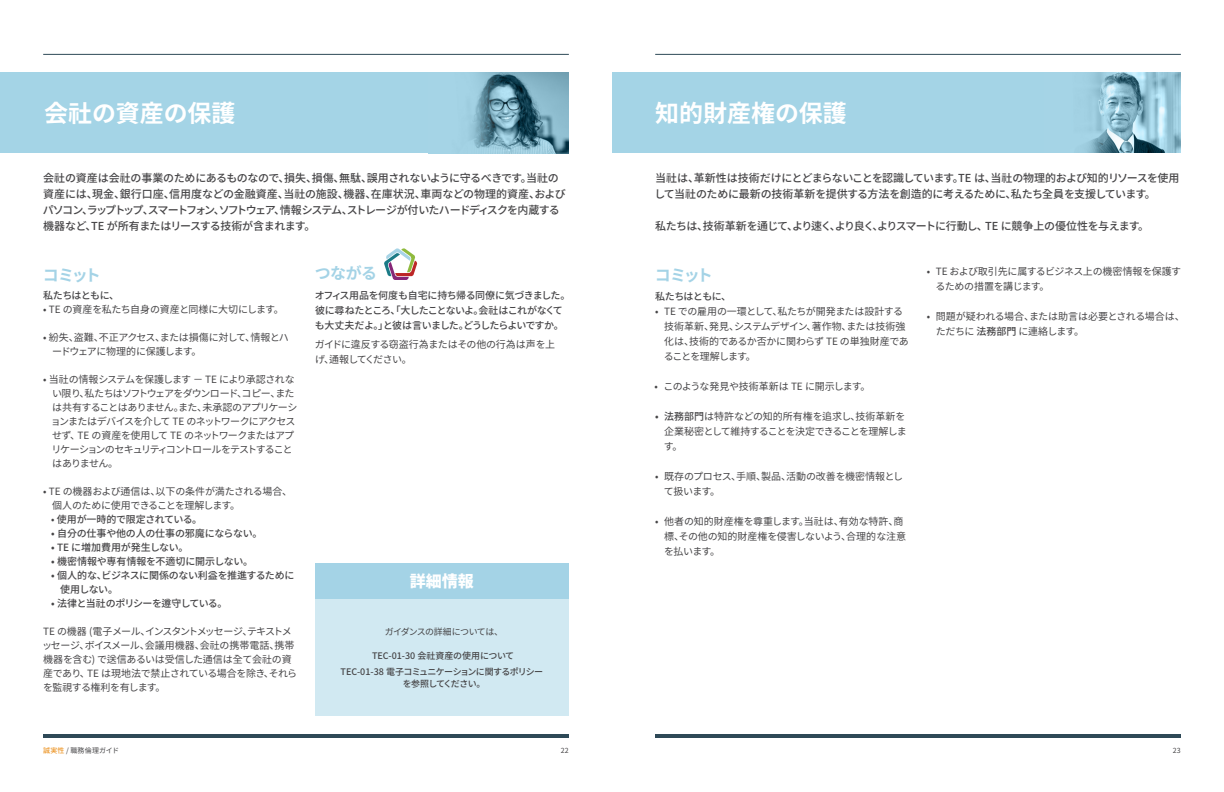
<style>
.page{position:relative;width:1224px;height:792px;background:#fff}
.page>*{position:absolute;margin:0;border:0;box-sizing:border-box;transform-origin:0 0}
.t1{font:700 24px "Noto Sans CJ Kkr";color:#fff}
.t2{font:700 16px "Noto Sans CJ Kkr";letter-spacing:-.04em;color:#a4d3e6}
.t3{font:900 16px "Noto Sans CJ Kkr";color:#fff}
.t4{font:500 11px/16px "Noto Sans CJ Kkr";letter-spacing:-.03em;color:#464547}
.t5{font:500 11px "Noto Sans CJ Kkr";letter-spacing:-.06em;color:#464547}
.t6{font:10px/15px "Noto Sans CJ Kkr";letter-spacing:-.04em;color:#464547}
.t7{font:10px/14px "Noto Sans CJ Kkr";letter-spacing:-.075em;color:#464547}
.t8{font:10px/15px "Noto Sans CJ Kkr";letter-spacing:-.015em;color:#464547}
.t9{font:500 10px/15px "Noto Sans CJ Kkr";letter-spacing:-.055em;color:#464547}
.t10{font:500 10px/14px "Noto Sans CJ Kkr";letter-spacing:-.03em;color:#464547}
.t11{font:500 10px "Noto Sans CJ Kkr";letter-spacing:-.005em;color:#464547}
.t12{font:500 10px "Noto Sans CJ Kkr";letter-spacing:-.06em;color:#464547}
.t13{font:10px "Noto Sans CJ Kkr";letter-spacing:-.02em;color:#464547}
.t14{font:500 9px/16px "Noto Sans CJ Kkr";letter-spacing:-.055em;color:#464547;text-align:center}
.t15{font:9px "Noto Sans CJ Kkr";letter-spacing:-.065em;color:#464547}
.t16{font:500 9px "Noto Sans CJ Kkr";letter-spacing:-.085em;color:#464547}
.t17{font:7px "Noto Sans CJ Kkr";letter-spacing:.025em;color:#464547}
.s1{font-weight:400}
.s2{font-weight:500}
.s3{color:#e98300}
</style>
<div class="page">
<hr style="left:655px;top:734px;width:526px;height:4px;background:#2e4957">
<hr style="left:655px;top:54px;width:526px;height:1px;background:#2e4957">
<hr style="left:43px;top:734px;width:526px;height:4px;background:#2e4957">
<hr style="left:43px;top:54px;width:526px;height:1px;background:#2e4957">
<div style="left:612px;top:72px;width:569px;height:81px;background:#a4d4e6"></div>
<img style="left:1086px;top:72px;width:95px;height:81px">
<div style="left:0;top:72px;width:569px;height:81px;background:#a4d4e6"></div>
<img style="left:470px;top:72px;width:99px;height:81px">
<div style="left:315px;top:599px;width:254px;height:117px;background:#d1e9f2"></div>
<div style="left:315px;top:563px;width:254px;height:36px;background:#a4d3e6"></div>
<svg style="left:384px;top:248px;width:33px;height:32px"></svg>
<h1 class="t1" style="left:44px;top:100px;width:193px">会社の資産の保護</h1>
<p class="t4" style="left:43px;top:171px;width:524px">会社の資産は会社の事業のためにあるものなので、損失、損傷、無駄、誤用されないように守るべきです。当社の資産には、現金、銀行口座、信用度などの金融資産、当社の施設、機器、在庫状況、車両などの物理的資産、およびパソコン、ラップトップ、スマートフォン、ソフトウェア、情報システム、ストレージが付いたハードディスクを内蔵する機器など、TE が所有またはリースする技術が含まれます。</p>
<h2 class="t2" style="left:43px;top:266px;width:60px">コミット</h2>
<p class="t12" style="left:43px;top:290px;width:77px">私たちはともに、</p>
<p class="t13" style="left:43px;top:304px;width:242px">• TE の資産を私たち自身の資産と同様に大切にします。</p>
<p class="t6" style="left:52px;top:331px;width:238px;line-height:14px;text-indent:-9px">• 紛失、盗難、不正アクセス、または損傷に対して、情報とハードウェアに物理的に保護します。</p>
<p class="t7" style="left:51px;top:373px;width:248px;text-indent:-8px">• 当社の情報システムを保護します － TE により承認されない限り、私たちはソフトウェアをダウンロード、コピー、または共有することはありません。また、未承認のアプリケーションまたはデバイスを介して TE のネットワークにアクセスせず、TE の資産を使用して TE のネットワークまたはアプリケーションのセキュリティコントロールをテストすることはありません。</p>
<p class="t6" style="left:52px;top:485px;width:242px;line-height:14px;text-indent:-9px">• TE の機器および通信は、以下の条件が満たされる場合、個人のために使用できることを理解します。</p>
<p class="t10" style="left:51px;top:513px;width:152px"><span class="s1">•</span> 使用が一時的で限定されている。</p>
<p class="t10" style="left:51px;top:527px;width:213px">• 自分の仕事や他の人の仕事の邪魔にならない。</p>
<p class="t11" style="left:51px;top:542px;width:139px">• TE に増加費用が発生しない。</p>
<p class="t11" style="left:51px;top:556px;width:203px">• 機密情報や専有情報を不適切に開示しない。</p>
<p class="t10" style="left:60px;top:569px;width:236px;text-indent:-9px">• 個人的な、ビジネスに関係のない利益を推進するために使用しない。</p>
<p class="t12" style="left:51px;top:598px;width:178px">• 法律と当社のポリシーを遵守している。</p>
<p class="t6" style="left:42px;top:625px;width:257px;line-height:14px">TE の機器 (電子メール、インスタントメッセージ、テキストメッセージ、ボイスメール、会議用機器、会社の携帯電話、携帯機器を含む) で送信あるいは受信した通信は全て会社の資産であり、TE は現地法で禁止されている場合を除き、それらを監視する権利を有します。</p>
<h2 class="t2" style="left:315px;top:264px;width:64px">つながる</h2>
<p class="t9" style="left:315px;top:288px;width:257px">オフィス用品を何度も自宅に持ち帰る同僚に気づきました。彼に尋ねたところ、「大したことないよ。会社はこれがなくても大丈夫だよ。」と彼は言いました。どうしたらよいですか。</p>
<p class="t6" style="left:315px;top:337px;width:242px">ガイドに違反する窃盗行為またはその他の行為は声を上げ、通報してください。</p>
<h2 class="t3" style="left:410px;top:573px;width:65px">詳細情報</h2>
<p class="t15" style="left:385px;top:626px;width:120px">ガイダンスの詳細については、</p>
<p class="t14" style="left:341px;top:647px;width:204px">TEC-01-30 会社資産の使用について<br>TEC-01-38 電子コミュニケーションに関するポリシー</p>
<p class="t16" style="left:403px;top:678px;width:84px">を参照してください。</p>
<h1 class="t1" style="left:655px;top:100px;width:193px">知的財産権の保護</h1>
<p class="t4" style="left:654px;top:171px;width:526px">当社は、革新性は技術だけにとどまらないことを認識しています。TE は、当社の物理的および知的リソースを使用して当社のために最新の技術革新を提供する方法を創造的に考えるために、私たち全員を支援しています。</p>
<p class="t5" style="left:655px;top:220px;width:496px">私たちは、技術革新を通じて、より速く、より良く、よりスマートに行動し、TE に競争上の優位性を与えます。</p>
<h2 class="t2" style="left:655px;top:266px;width:60px">コミット</h2>
<p class="t12" style="left:655px;top:291px;width:77px">私たちはともに、</p>
<p class="t6" style="left:664px;top:305px;width:247px;text-indent:-9px">• TE での雇用の一環として、私たちが開発または設計する技術革新、発見、システムデザイン、著作物、または技術強化は、技術的であるか否かに関わらず TE の単独財産であることを理解します。</p>
<p class="t6" style="left:655px;top:380px;width:218px">• このような発見や技術革新は TE に開示します。</p>
<p class="t6" style="left:664px;top:410px;width:245px;text-align:justify;text-indent:-8px"><span class="s2">• 法務部門</span>は特許などの知的所有権を追求し、技術革新を企業秘密として維持することを決定できることを理解します。</p>
<p class="t8" style="left:664px;top:470px;width:241px;text-indent:-9px">• 既存のプロセス、手順、製品、活動の改善を機密情報として扱います。</p>
<p class="t8" style="left:664px;top:515px;width:244px;text-indent:-9px">• 他者の知的財産権を尊重します。当社は、有効な特許、商標、その他の知的財産権を侵害しないよう、合理的な注意を払います。</p>
<p class="t6" style="left:936px;top:264px;width:247px;text-indent:-9px">• TE および取引先に属するビジネス上の機密情報を保護するための措置を講じます。</p>
<p class="t6" style="left:936px;top:309px;width:250px;text-indent:-9px">• 問題が疑われる場合、または助言は必要とされる場合は、ただちに <span class="s2">法務部門</span> に連絡します。</p>
<p class="t17" style="left:43px;top:746px;width:77px"><span class="s3">誠実性</span> / 職務倫理ガイド</p>
<p class="t17" style="left:561px;top:746px;width:10px">22</p>
<p class="t17" style="left:1173px;top:746px;width:10px">23</p>
</div>
